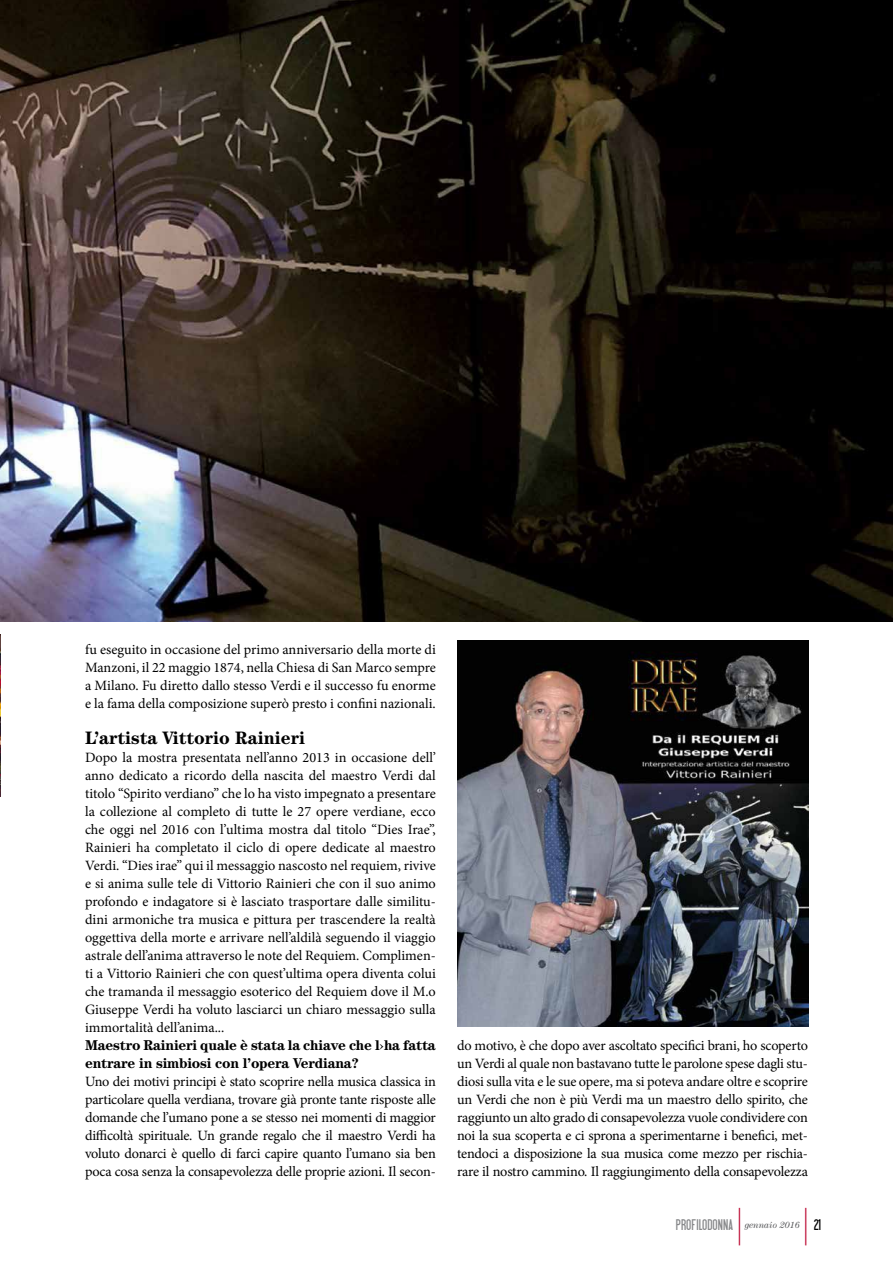
<style>
.page{position:relative;width:893px;height:1263px;background:#fff}
.page>*{position:absolute;margin:0;border:0;box-sizing:border-box;transform-origin:0 0}
.t1{font:700 18px "Century";letter-spacing:.005em;color:#000}
.t2{font:15px "Libel Suit";letter-spacing:.005em;color:#868789}
.t3{font:15px "Libel Suit";color:#000}
.t4{font:14.25px/18px "Minion Pro";letter-spacing:-.005em;color:#000;text-align:justify}
.t5{font:700 14.25px/18px "Century";letter-spacing:-.01em;color:#000}
.t6{font:italic 9px "Century";letter-spacing:.005em;color:#57585a}
.s1{font-family:"Zapfino";color:#bb052f}
</style>
<div class="page">
<img style="left:0;top:0;width:893px;height:621px">
<img style="left:457px;top:641px;width:351px;height:385px">
<img style="left:0;top:635px;width:1px;height:162px">
<p class="t4" style="left:85px;top:640px;width:352px">fu eseguito in occasione del primo anniversario della morte di Manzoni, il 22 maggio 1874, nella Chiesa di San Marco sempre a Milano. Fu diretto dallo stesso Verdi e il successo fu enorme e la fama della composizione superò presto i confni nazionali.</p>
<p class="t1" style="left:85px;top:727px;width:221px">L’artista Vittorio Rainieri</p>
<p class="t4" style="left:85px;top:748px;width:352px">Dopo la mostra presentata nell’anno 2013 in occasione dell’ anno dedicato a ricordo della nascita del maestro Verdi dal titolo “Spirito verdiano” che lo ha visto impegnato a presentare la collezione al completo di tutte le 27 opere verdiane, ecco che oggi nel 2016 con l’ultima mostra dal titolo “Dies Irae”, Rainieri ha completato il ciclo di opere dedicate al maestro Verdi. “Dies irae” qui il messaggio nascosto nel requiem, rivive e si anima sulle tele di Vittorio Rainieri che con il suo animo profondo e indagatore si è lasciato trasportare dalle similitu&shy;dini armoniche tra musica e pittura per trascendere la realtà oggettiva della morte e arrivare nell’aldilà seguendo il viaggio astrale dell’anima attraverso le note del Requiem. Complimen&shy;ti a Vittorio Rainieri che con quest’ultima opera diventa colui che tramanda il messaggio esoterico del Requiem dove il M.o Giuseppe Verdi ha voluto lasciarci un chiaro messaggio sulla immortalità dell’anima...</p>
<p class="t5" style="left:85px;top:1035px;width:352px">Maestro Rainieri quale è stata la chiave che l›ha fatta entrare in simbiosi con l’opera Verdiana?</p>
<p class="t4" style="left:85px;top:1072px;width:352px">Uno dei motivi principi è stato scoprire nella musica classica in particolare quella verdiana, trovare già pronte tante risposte alle domande che l’umano pone a se stesso nei momenti di maggior difcoltà spirituale. Un grande regalo che il maestro Verdi ha voluto donarci è quello di farci capire quanto l’umano sia ben poca cosa senza la consapevolezza delle proprie azioni. Il secon-</p>
<p class="t4" style="left:457px;top:1036px;width:352px">do motivo, è che dopo aver ascoltato specifci brani, ho scoperto un Verdi al quale non bastavano tutte le parolone spese dagli stu&shy;diosi sulla vita e le sue opere, ma si poteva andare oltre e scoprire un Verdi che non è più Verdi ma un maestro dello spirito, che raggiunto un alto grado di consapevolezza vuole condividere con noi la sua scoperta e ci sprona a sperimentarne i benefci, met&shy;tendoci a disposizione la sua musica come mezzo per rischia&shy;rare il nostro cammino. Il raggiungimento della consapevolezza</p>
<p class="t2" style="left:676px;top:1217px;width:67px">PROFILODONNA<span class="s1">|</span></p>
<p class="t3" style="left:800px;top:1217px;width:23px"><span class="s1">|</span> 21</p>
<p class="t6" style="left:745px;top:1220px;width:56px">gennaio 2016</p>
</div>
